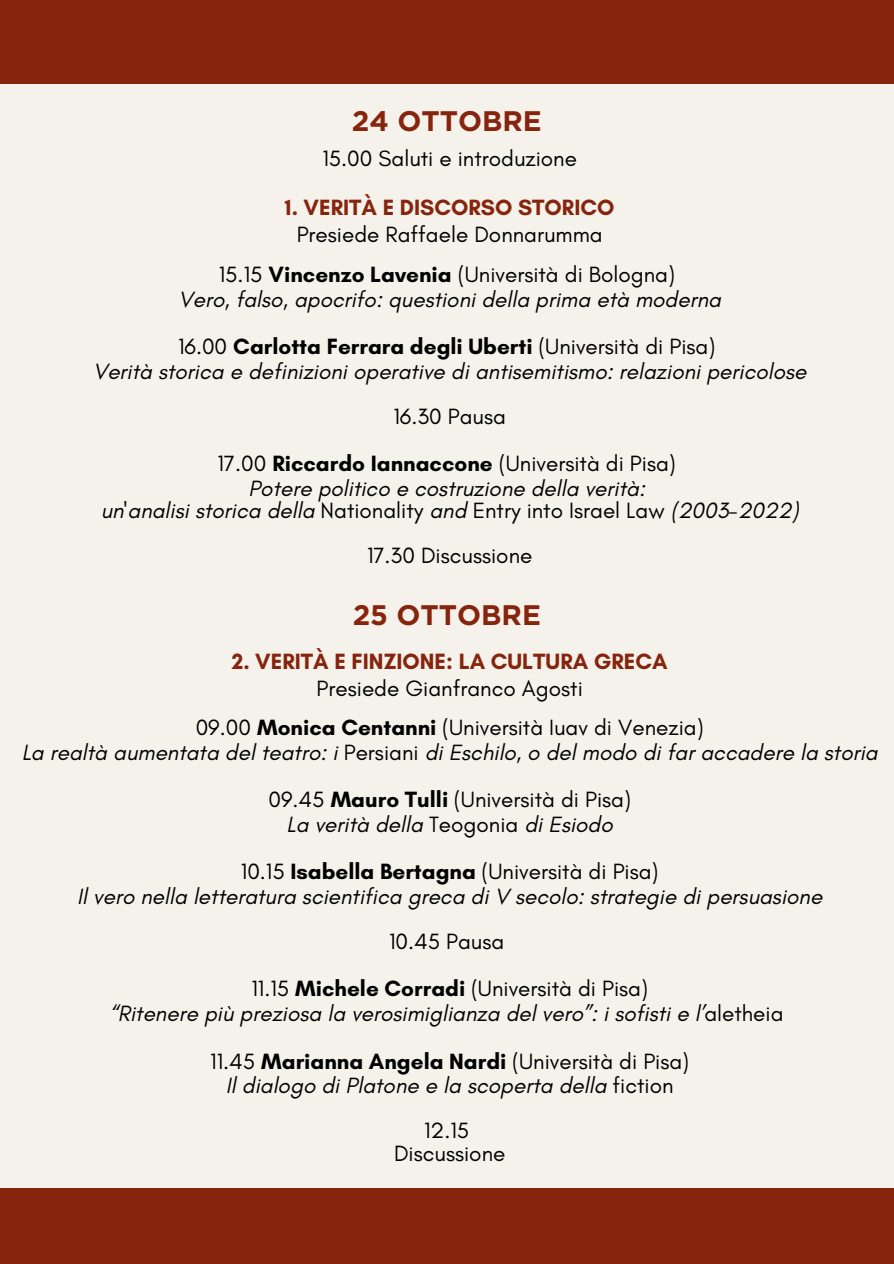
<style>
.page{position:relative;width:894px;height:1264px;background:#fff}
.page>*{position:absolute;margin:0;border:0;box-sizing:border-box;transform-origin:0 0}
.t1{font:700 28.2px "Gotham";color:#87240d}
.t2{font:italic 22.5px/47.2px "Glacial Indifference";color:#000;text-align:center}
.t3{font:22.5px/47.2px "Glacial Indifference";color:#000;text-align:center}
.t4{font:700 22.5px "Glacial Indifference";color:#87240d}
.s1{font-weight:700}
.s2{font-style:normal}
.s3{font-weight:700;font-style:normal}
.s4{font-style:italic}
</style>
<div class="page">
<div style="left:0;top:0;width:893px;height:1263px;background:#f4f2eb"></div>
<div style="left:0;top:0;width:893px;height:84px;background:#87240d"></div>
<div style="left:0;top:1188px;width:893px;height:75px;background:#87240d"></div>
<h1 class="t1" style="left:352px;top:104px;width:191px">24 OTTOBRE</h1>
<p class="t3" style="left:322px;top:134px;width:256px">15.00 Saluti e introduzione</p>
<p class="t4" style="left:285px;top:194px;width:331px">1. VERITÀ E DISCORSO STORICO</p>
<p class="t3" style="left:219px;top:215px;width:457px;line-height:39.3px">Presiede Raffaele Donnarumma<br>15.15 <span class="s1">Vincenzo Lavenia</span> (Università di Bologna)</p>
<p class="t2" style="left:178px;top:275px;width:544px;text-align:left">Vero, falso, apocrifo: questioni della prima età moderna<br><span class="s2">16.00</span> <span class="s3">Carlotta Ferrara degli Uberti</span> <span class="s2">(Università di Pisa)</span></p>
<p class="t2" style="left:93px;top:347px;width:714px">Verità storica e definizioni operative di antisemitismo: relazioni pericolose</p>
<p class="t3" style="left:217px;top:392px;width:459px">16.30 Pausa<br>17.00 <span class="s1">Riccardo Iannaccone</span> (Università di Pisa)</p>
<p class="t2" style="left:101px;top:476px;width:699px;line-height:22.5px">Potere politico e costruzione della verità:<br>un'analisi storica della <span class="s2">Nationality</span> and <span class="s2">Entry into Israel Law</span> (2003-2022)</p>
<p class="t3" style="left:367px;top:531px;width:167px">17.30 Discussione</p>
<h1 class="t1" style="left:352px;top:597px;width:190px">25 OTTOBRE</h1>
<p class="t4" style="left:232px;top:647px;width:437px">2. VERITÀ E FINZIONE: LA CULTURA GRECA</p>
<p class="t3" style="left:196px;top:668px;width:509px;line-height:39.3px">Presiede Gianfranco Agosti<br>09.00 <span class="s1">Monica Centanni</span> (Università Iuav di Venezia)</p>
<p class="t2" style="left:22px;top:728px;width:857px">La realtà aumentata del teatro: i <span class="s2">Persiani</span> di Eschilo, o del modo di far accadere la storia<br><span class="s2">09.45</span> <span class="s3">Mauro Tulli</span> <span class="s2">(Università di Pisa)</span></p>
<p class="t3" style="left:241px;top:800px;width:419px"><span class="s4">La verità della</span> Teogonia <span class="s4">di Esiodo<br></span>10.15 <span class="s1">Isabella Bertagna</span> (Università di Pisa)</p>
<p class="t2" style="left:77px;top:872px;width:746px">Il vero nella letteratura scientifica greca di V secolo: strategie di persuasione</p>
<p class="t3" style="left:251px;top:917px;width:398px">10.45 Pausa<br>11.15 <span class="s1">Michele Corradi</span> (Università di Pisa)</p>
<p class="t2" style="left:110px;top:989px;width:675px">“Ritenere più preziosa la verosimiglianza del vero”: i sofisti e l’<span class="s2">aletheia<br>11.45</span> <span class="s3">Marianna Angela Nardi</span> <span class="s2">(Università di Pisa)</span></p>
<p class="t2" style="left:226px;top:1062px;width:449px;line-height:45px">Il dialogo di Platone e la scoperta della <span class="s2">fiction<br>12.15</span></p>
<p class="t3" style="left:394px;top:1129px;width:113px">Discussione</p>
</div>
